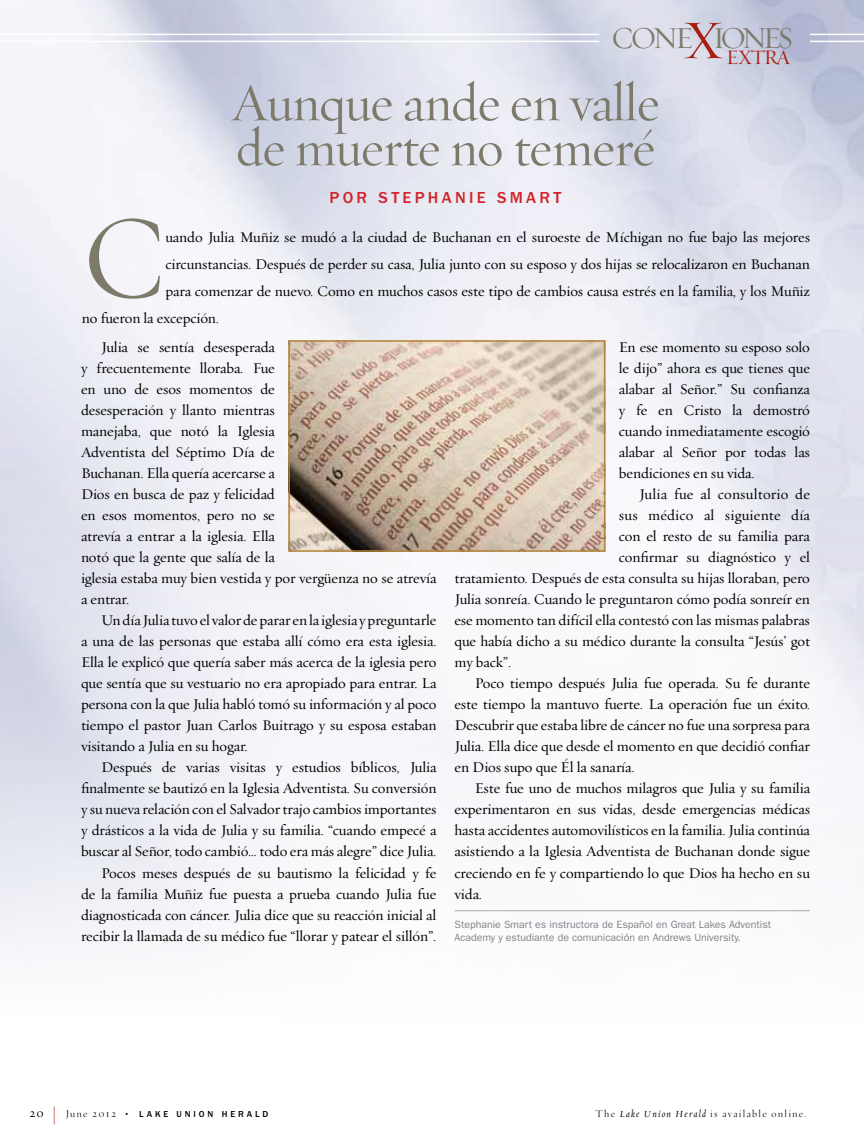
<style>
.page{position:relative;width:864px;height:1148px;background:#fff}
.page>*{position:absolute;margin:0;border:0;box-sizing:border-box;transform-origin:0 0}
.t1{font:119.1px "Requiem Display";color:#7e7a6b}
.t2{font:54px/45px "Requiem Display";letter-spacing:-.015em;color:#7e7a6b}
.t3{font:31.05px "Requiem Display";letter-spacing:-.135em;color:#7e7a6b}
.t4{font:21px "Requiem Display";letter-spacing:-.075em;color:#a61f12}
.t5{font:500 16.5px "ITC Franklin Gothic Std";letter-spacing:.2em;color:#d2232a}
.t6{font:15px/21px "Requiem Text";letter-spacing:-.01em;color:#000;text-align:justify}
.t7{font:15px "Requiem Text";letter-spacing:.01em;color:#000}
.t8{font:10.5px/12.6px "ITC Franklin Gothic Std";color:#808285}
.t9{font:10.5px "Requiem Fine";letter-spacing:.12em;color:#000}
.t10{font:500 9px "ITC Franklin Gothic Std";letter-spacing:.32em;color:#000}
.s1{font-size:55.2px;color:#a61f12}
.s2{font-family:"Requiem Text";font-weight:400;font-size:12px}
.s3{font-family:"ITC Franklin Gothic Std Bk X Cp";font-weight:400;font-size:18px;color:#a61f12}
.s4{font-family:"Requiem Fine";font-weight:400;font-size:10.5px}
.s5{font-family:"Requiem Display";font-style:italic}
</style>
<div class="page">
<img style="left:0;top:0;width:864px;height:947px">
<hr style="left:454px;top:910px;width:356px;height:1px;background:#adaaa1">
<img style="left:291px;top:343px;width:311px;height:206px">
<div style="left:288px;top:340px;width:317px;height:212px;border:2px solid #b48438"></div>
<hr style="left:810px;top:34px;width:54px;height:1px;background:#fff">
<hr style="left:810px;top:41px;width:54px;height:1px;background:#fff">
<hr style="left:0;top:34px;width:599px;height:1px;background:#fff">
<hr style="left:0;top:41px;width:599px;height:1px;background:#fff">
<h3 class="t3" style="left:612px;top:18px;width:183px">CONE<span class="s1">X</span>IONES</h3>
<h3 class="t4" style="left:726px;top:44px;width:66px">EXTRA</h3>
<h2 class="t2" style="left:232px;top:78px;width:429px">Aunque ande en valle de muerte no temeré</h2>
<p class="t5" style="left:330px;top:188px;width:233px">POR STEPH ANIE SMART</p>
<h1 class="t1" style="left:82px;top:182px;width:85px">C</h1>
<p class="t6" style="left:165px;top:226px;width:646px">uando Julia Muñiz se mudó a la ciudad de Buchanan en el suroeste de Míchigan no fue bajo las mejores</p>
<p class="t6" style="left:165px;top:253px;width:646px">circunstancias. Después de perder su casa, Julia junto con su esposo y dos hijas se relocalizaron en Buchanan</p>
<p class="t6" style="left:165px;top:280px;width:646px">para comenzar de nuevo. Como en muchos casos este tipo de cambios causa estrés en la familia, y los Muñiz</p>
<p class="t6" style="left:82px;top:307px;width:139px">no fueron la excepción.</p>
<p class="t6" style="left:81px;top:336px;width:357px;text-align:left;text-indent:20px">Julia se sentía desesperada<br>y frecuentemente lloraba. Fue<br>en uno de esos momentos de<br>desesperación y llanto mientras<br>manejaba, que notó la Iglesia<br>Adventista del Séptimo Día de<br>Buchanan. Ella quería acercarse a<br>Dios en busca de paz y felicidad<br>en esos momentos, pero no se<br>atrevía a entrar a la iglesia. Ella<br>notó que la gente que salía de la<br>iglesia estaba muy bien vestida y por vergüenza no se atrevía a entrar.</p>
<p class="t6" style="left:81px;top:609px;width:357px;text-indent:20px">Un día Julia tuvo el valor de parar en la iglesia y preguntarle a una de las personas que estaba allí cómo era esta iglesia.<br>Ella le explicó que quería saber más acerca de la iglesia pero que sentía que su vestuario no era apropiado para entrar. La persona con la que Julia habló tomó su información y al poco tiempo el pastor Juan Carlos Buitrago y su esposa estaban visitando a Julia en su hogar.</p>
<p class="t6" style="left:81px;top:756px;width:357px;text-align:right">Después de varias visitas y estudios bíblicos, Julia finalmente se bautizó en la Iglesia Adventista. Su conversión y su nueva relación con el Salvador trajo cambios importantes y drásticos a la vida de Julia y su familia. “cuando empecé a buscar al Señor, todo cambió… todo era más alegre” dice Julia.<br>Pocos meses después de su bautismo la felicidad y fe<br>de la familia Muñiz fue puesta a prueba cuando Julia fue diagnosticada con cáncer. Julia dice que su reacción inicial al recibir la llamada de su médico fue “llorar y patear el sillón”.</p>
<p class="t6" style="left:619px;top:336px;width:193px">En ese momento su esposo solo le dijo” ahora es que tienes que alabar al Señor.” Su confianza y fe en Cristo la demostró cuando inmediatamente escogió alabar al Señor por todas las bendiciones en su vida.</p>
<p class="t7" style="left:639px;top:485px;width:172px">Julia fue al consultorio de</p>
<p class="t7" style="left:619px;top:506px;width:193px">sus médico al siguiente día</p>
<p class="t6" style="left:619px;top:525px;width:193px">con el resto de su familia para</p>
<p class="t6" style="left:619px;top:546px;width:193px">confirmar su diagnóstico y el</p>
<p class="t6" style="left:455px;top:567px;width:357px">tratamiento. Después de esta consulta su hijas lloraban, pero</p>
<p class="t6" style="left:455px;top:588px;width:357px">Julia sonreía. Cuando le preguntaron cómo podía sonreír en</p>
<p class="t6" style="left:455px;top:609px;width:357px">ese momento tan difícil ella contestó con las mismas palabras</p>
<p class="t6" style="left:455px;top:630px;width:357px">que había dicho a su médico durante la consulta “Jesús’ got</p>
<p class="t6" style="left:455px;top:651px;width:58px">my back”.</p>
<p class="t6" style="left:475px;top:672px;width:337px">Poco tiempo después Julia fue operada. Su fe durante</p>
<p class="t6" style="left:455px;top:693px;width:357px">este tiempo la mantuvo fuerte. La operación fue un éxito.</p>
<p class="t6" style="left:455px;top:714px;width:357px">Descubrir que estaba libre de cáncer no fue una sorpresa para</p>
<p class="t6" style="left:455px;top:735px;width:357px">Julia. Ella dice que desde el momento en que decidió confiar</p>
<p class="t6" style="left:455px;top:756px;width:182px">en Dios supo que Él la sanaría.</p>
<p class="t6" style="left:475px;top:777px;width:337px">Este fue uno de muchos milagros que Julia y su familia</p>
<p class="t6" style="left:455px;top:798px;width:357px">experimentaron en sus vidas, desde emergencias médicas</p>
<p class="t6" style="left:455px;top:819px;width:357px">hasta accidentes automovilísticos en la familia. Julia continúa</p>
<p class="t6" style="left:455px;top:840px;width:357px">asistiendo a la Iglesia Adventista de Buchanan donde sigue</p>
<p class="t6" style="left:455px;top:861px;width:357px">creciendo en fe y compartiendo lo que Dios ha hecho en su</p>
<p class="t6" style="left:455px;top:882px;width:29px">vida.</p>
<p class="t8" style="left:454px;top:918px;width:318px">Stephanie Smart es instructora de Español en Great Lakes Adventist<br>Academy y estudiante de comunicación en Andrews University.</p>
<p class="t10" style="left:29px;top:1108px;width:240px"><span class="s2">20</span> <span class="s3">|</span> <span class="s4">June 2012</span> • LAKE UNION HERAL D</p>
<p class="t9" style="left:596px;top:1106px;width:213px">The <span class="s5">Lake Union Herald</span> is available online.</p>
</div>
